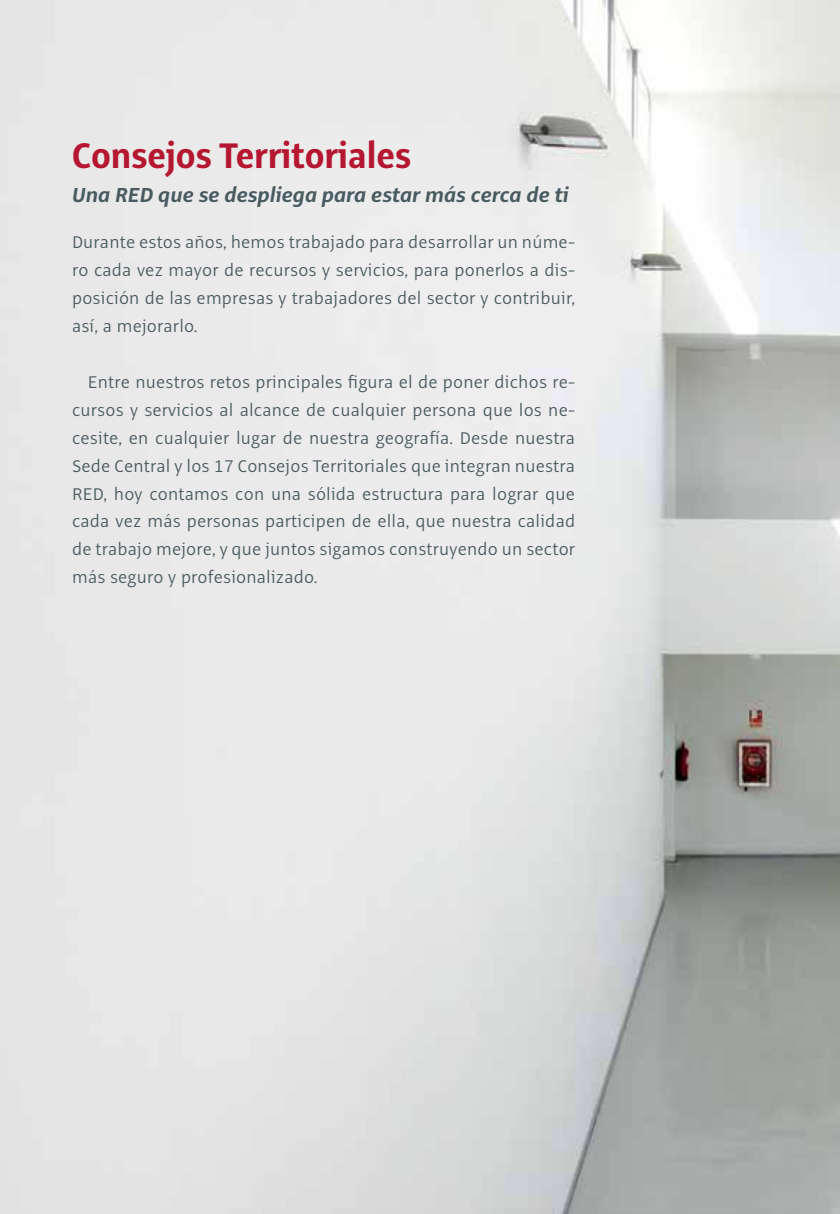
<style>
.page{position:relative;width:840px;height:1214px;background:#fff}
.page>*{position:absolute;margin:0;border:0;box-sizing:border-box;transform-origin:0 0}
.t1{font:700 39px "Alto Pro Con";color:#b51630}
.t2{font:italic 700 22.4px "Alto Pro";color:#495b60}
.t3{font:300 18.6px/27.8px "Alto Pro";letter-spacing:.01em;color:#495b60;text-align:justify}
</style>
<div class="page">
<img style="left:0;top:0;width:839px;height:1213px">
<h1 class="t1" style="left:72px;top:134px;width:340px">Consejos Territoriales</h1>
<p class="t2" style="left:72px;top:181px;width:498px">Una RED que se despliega para estar más cerca de ti</p>
<p class="t3" style="left:72px;top:228px;width:504px">Durante estos años, hemos trabajado para desarrollar un núme&shy;ro cada vez mayor de recursos y servicios, para ponerlos a dis&shy;posición de las empresas y trabajadores del sector y contribuir, así, a mejorarlo.</p>
<p class="t3" style="left:72px;top:368px;width:504px;text-indent:16px">Entre nuestros retos principales figura el de poner dichos re&shy;cursos y servicios al alcance de cualquier persona que los ne&shy;cesite, en cualquier lugar de nuestra geografía. Desde nuestra Sede Central y los 17 Consejos Territoriales que integran nuestra RED, hoy contamos con una sólida estructura para lograr que cada vez más personas participen de ella, que nuestra calidad de trabajo mejore, y que juntos sigamos construyendo un sector más seguro y profesionalizado.</p>
</div>
